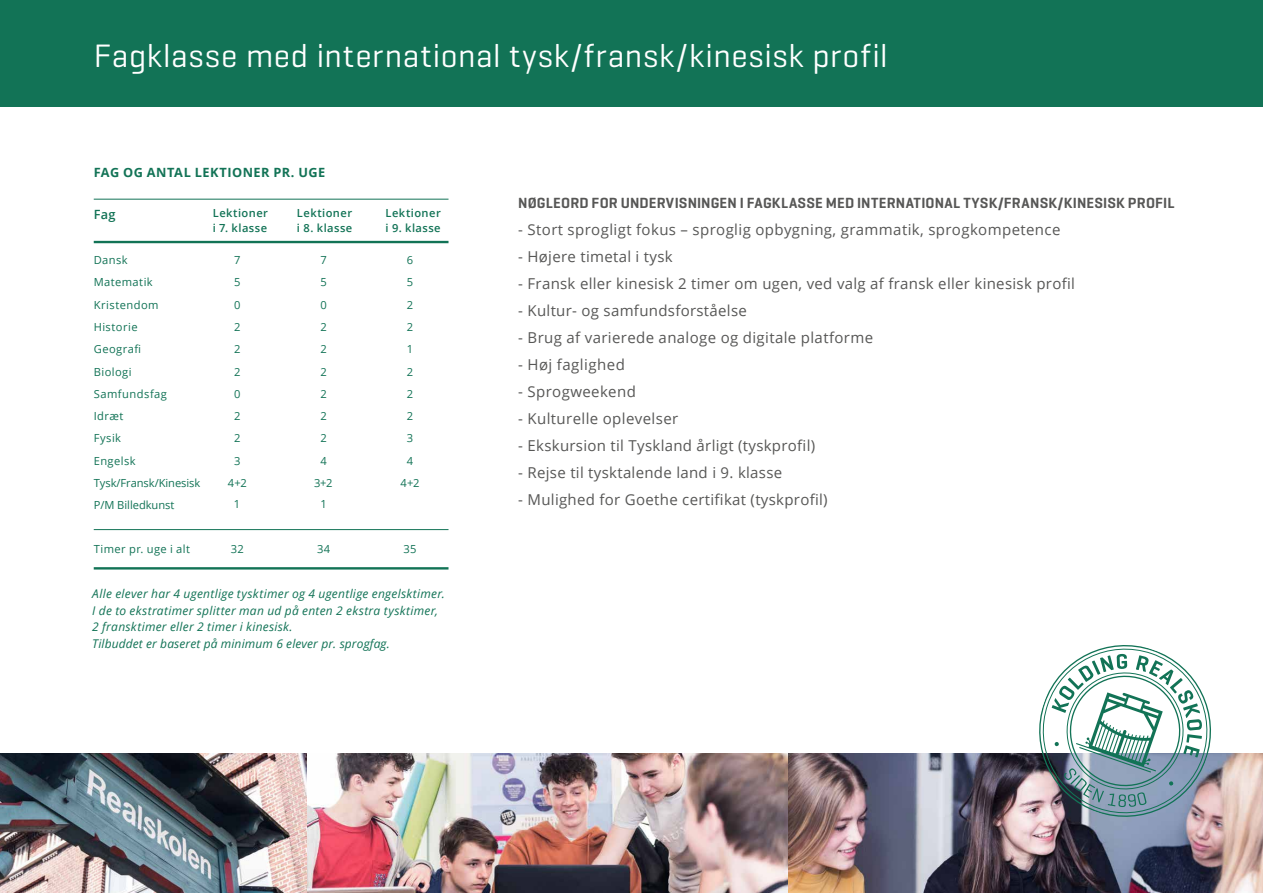
<style>
.page{position:relative;width:1263px;height:893px;background:#fff}
.page>*{position:absolute;margin:0;border:0;box-sizing:border-box;transform-origin:0 0}
.t1{font:33px "Geogrotesque";letter-spacing:.02em;color:#fff}
.t2{font:15px "Open Sans";letter-spacing:.02em;color:#575756}
.t3{font:600 15px "Geogrotesque";letter-spacing:.01em;color:#575756}
.t4{font:700 12.75px "Open Sans";letter-spacing:.035em;color:#127356}
.t5{font:600 12.75px "Open Sans";color:#127356}
.t6{font:italic 12px/16.5px "Open Sans";letter-spacing:.025em;color:#127356}
.t7{font:11.1px/22.4px "Open Sans";letter-spacing:.035em;color:#127356;text-align:center}
.t8{font:600 11.1px/14.4px "Open Sans";letter-spacing:.04em;color:#127356}
</style>
<div class="page">
<div style="left:0;top:0;width:1263px;height:107px;background:#127356"></div>
<img style="left:306px;top:754px;width:957px;height:139px">
<svg style="left:1027px;top:645px;width:196px;height:182px"></svg>
<img style="left:0;top:754px;width:306px;height:139px">
<hr style="left:94px;top:241px;width:354px;height:2px;background:#127356">
<hr style="left:94px;top:529px;width:354px;height:1px;background:#127356">
<hr style="left:94px;top:567px;width:354px;height:3px;background:#127356">
<hr style="left:94px;top:199px;width:354px;height:1px;background:#127356">
<h1 class="t1" style="left:94px;top:35px;width:795px">Fagklasse med international tysk/fransk/kinesisk profil</h1>
<p class="t4" style="left:94px;top:163px;width:233px">FAG OG ANTAL LEKTIONER PR. UGE</p>
<p class="t8" style="left:213px;top:206px;width:57px">Lektioner i 7. klasse</p>
<p class="t8" style="left:297px;top:206px;width:57px">Lektioner i 8. klasse</p>
<p class="t8" style="left:386px;top:206px;width:57px">Lektioner i 9. klasse</p>
<p class="t5" style="left:94px;top:205px;width:23px">Fag</p>
<p class="t7" style="left:94px;top:249px;width:108px;text-align:left">Dansk<br>Matematik<br>Kristendom<br>Historie<br>Geografi<br>Biologi<br>Samfundsfag<br>Idræt<br>Fysik<br>Engelsk<br>Tysk/Fransk/Kinesisk<br>P/M Billedkunst</p>
<p class="t7" style="left:94px;top:537px;width:98px">Timer pr. uge i alt</p>
<p class="t7" style="left:400px;top:249px;width:21px">6<br>5<br>2<br>2<br>1<br>2<br>2<br>2<br>3<br>4<br>4+2</p>
<p class="t7" style="left:228px;top:249px;width:21px">7<br>5<br>0<br>2<br>2<br>2<br>0<br>2<br>2<br>3<br>4+2</p>
<p class="t7" style="left:314px;top:249px;width:20px">7<br>5<br>0<br>2<br>2<br>2<br>2<br>2<br>2<br>4<br>3+2</p>
<p class="t7" style="left:234px;top:493px;width:8px">1</p>
<p class="t7" style="left:320px;top:493px;width:8px">1</p>
<p class="t7" style="left:403px;top:537px;width:15px">35</p>
<p class="t7" style="left:231px;top:537px;width:14px">32</p>
<p class="t7" style="left:317px;top:537px;width:15px">34</p>
<p class="t6" style="left:92px;top:585px;width:354px">Alle elever har 4 ugentlige tysktimer og 4 ugentlige engelsktimer.<br>I de to ekstratimer splitter man ud på enten 2 ekstra tysktimer, 2 fransktimer eller 2 timer i kinesisk.<br>Tilbuddet er baseret på minimum 6 elever pr. sprogfag.</p>
<p class="t3" style="left:518px;top:193px;width:658px">NØGLEORD FOR UNDERVISNINGEN I FAGKLASSE MED INTERNATIONAL TYSK/FRANSK/KINESISK PROFIL</p>
<p class="t2" style="left:518px;top:219px;width:544px">- Stort sprogligt fokus – sproglig opbygning, grammatik, sprogkompetence</p>
<p class="t2" style="left:518px;top:246px;width:156px">- Højere timetal i tysk</p>
<p class="t2" style="left:518px;top:273px;width:558px">- Fransk eller kinesisk 2 timer om ugen, ved valg af fransk eller kinesisk profil</p>
<p class="t2" style="left:518px;top:300px;width:230px">- Kultur- og samfundsforståelse</p>
<p class="t2" style="left:518px;top:327px;width:356px">- Brug af varierede analoge og digitale platforme</p>
<p class="t2" style="left:518px;top:354px;width:108px">- Høj faglighed</p>
<p class="t2" style="left:518px;top:381px;width:119px">- Sprogweekend</p>
<p class="t2" style="left:518px;top:408px;width:161px">- Kulturelle oplevelser</p>
<p class="t2" style="left:518px;top:435px;width:298px">- Ekskursion til Tyskland årligt (tyskprofil)</p>
<p class="t2" style="left:518px;top:462px;width:265px">- Rejse til tysktalende land i 9. klasse</p>
<p class="t2" style="left:518px;top:489px;width:311px">- Mulighed for Goethe certifikat (tyskprofil)</p>
</div>
